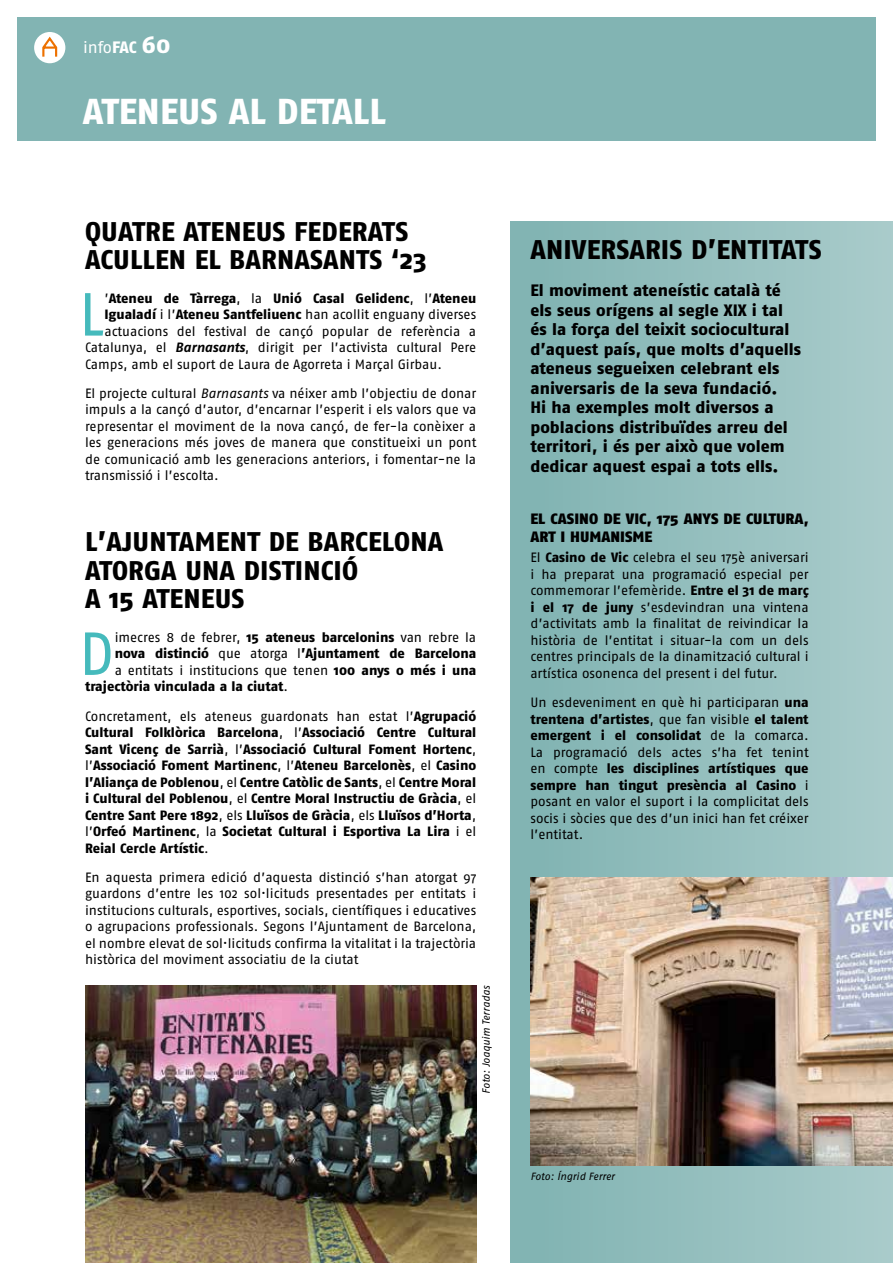
<style>
.page{position:relative;width:893px;height:1263px;background:#fff}
.page>*{position:absolute;margin:0;border:0;box-sizing:border-box;transform-origin:0 0}
.t1{font:60.6px "Fago No";color:#45babc}
.t2{font:800 36px "Fago No";color:#fff}
.t3{font:800 27px/28.5px "Fago No";letter-spacing:.005em;color:#000}
.t4{font:800 16.5px/19.5px "Fago No";letter-spacing:.005em;color:#000}
.t5{font:16.5px "Fago No";color:#fff}
.t6{font:900 15px/18px "Fago No";color:#000}
.t7{font:13.5px/16.5px "Fago No";color:#000;text-align:justify}
.t8{font:800 13.5px/16.5px "Fago No";color:#000;text-align:justify}
.t9{font:italic 10.5px "Fago No";letter-spacing:-.005em;color:#000}
.s1{font-weight:800}
.s2{font-weight:800;font-size:24px}
.s3{font-weight:400}
.s4{font-weight:700}
.s5{font-style:italic}
</style>
<div class="page">
<div style="left:510px;top:221px;width:383px;height:1042px;background:linear-gradient(to right,#7fb2b0,#a9cbcb)"></div>
<div style="left:17px;top:17px;width:859px;height:123px;background:#82b4b3"></div>
<div style="left:34px;top:32px;width:31px;height:31px;background:#fff;border-radius:50%"></div>
<svg style="left:42px;top:36px;width:16px;height:21px"></svg>
<img style="left:85px;top:986px;width:391px;height:277px">
<img style="left:531px;top:878px;width:362px;height:287px">
<p class="t5" style="left:83px;top:38px;width:89px">info<span class="s1">FAC</span> <span class="s2">60</span></p>
<h2 class="t2" style="left:83px;top:90px;width:304px">ATENEUS AL DETALL</h2>
<h3 class="t3" style="left:85px;top:216px;width:343px">QUATRE ATENEUS FEDERATS<br>ACULLEN EL BARNASANTS ‘23</h3>
<h1 class="t1" style="left:79px;top:280px;width:27px">L</h1>
<p class="t8" style="left:104px;top:289px;width:373px"><span class="s3">’</span>Ateneu de Tàrrega<span class="s3">, la</span> Unió Casal Gelidenc<span class="s3">, l’</span>Ateneu</p>
<p class="t7" style="left:104px;top:306px;width:373px"><span class="s1">Igualadí</span> i l’<span class="s1">Ateneu Santfeliuenc</span> han acollit enguany diverses</p>
<p class="t7" style="left:104px;top:322px;width:373px">actuacions del festival de cançó popular de referència a</p>
<p class="t7" style="left:85px;top:339px;width:393px">Catalunya, el <span class="s4">Barnasants</span>, dirigit per l’activista cultural Pere</p>
<p class="t7" style="left:85px;top:355px;width:358px">Camps, amb el suport de Laura de Agorreta i Marçal Girbau.</p>
<p class="t7" style="left:85px;top:385px;width:393px">El projecte cultural <span class="s5">Barnasants</span> va néixer amb l’objectiu de donar impuls a la cançó d’autor, d’encarnar l’esperit i els valors que va representar el moviment de la nova cançó, de fer-la conèixer a les generacions més joves de manera que constitueixi un pont de comunicació amb les generacions anteriors, i fomentar-ne la transmissió i l’escolta.</p>
<h3 class="t3" style="left:85px;top:527px;width:360px">L’AJUNTAMENT DE BARCELONA<br>ATORGA UNA DISTINCIÓ<br>A 15 ATENEUS</h3>
<h1 class="t1" style="left:79px;top:619px;width:37px">D</h1>
<p class="t7" style="left:115px;top:629px;width:363px">imecres 8 de febrer, <span class="s1">15 ateneus barcelonins</span> van rebre la</p>
<p class="t8" style="left:115px;top:645px;width:363px">nova distinció <span class="s3">que atorga l</span>’Ajuntament de Barcelona</p>
<p class="t7" style="left:115px;top:662px;width:363px">a entitats i institucions que tenen <span class="s1">100 anys o més i una</span></p>
<p class="t8" style="left:85px;top:678px;width:204px">trajectòria vinculada a la ciutat<span class="s3">.</span></p>
<p class="t8" style="left:85px;top:707px;width:393px"><span class="s3">Concretament, els ateneus guardonats han estat l’</span>Agrupació Cultural Folklòrica Barcelona<span class="s3">, l’</span>Associació Centre Cultural Sant Vicenç de Sarrià<span class="s3">, l’</span>Associació Cultural Foment Hortenc<span class="s3">, l’</span>Associació Foment Martinenc<span class="s3">, l’</span>Ateneu Barcelonès<span class="s3">, el</span> Casino l’Aliança de Poblenou<span class="s3">, el</span> Centre Catòlic de Sants<span class="s3">, el</span> Centre Moral i Cultural del Poblenou<span class="s3">, el</span> Centre Moral Instructiu de Gràcia<span class="s3">, el </span>Centre Sant Pere 1892<span class="s3">, els</span> Lluïsos de Gràcia<span class="s3">, els</span> Lluïsos d’Horta<span class="s3">, l’</span>Orfeó Martinenc<span class="s3">, la</span> Societat Cultural i Esportiva La Lira <span class="s3">i el </span>Reial Cercle Artístic<span class="s3">.</span></p>
<p class="t7" style="left:85px;top:869px;width:393px">En aquesta primera edició d’aquesta distinció s’han atorgat 97 guardons d’entre les 102 sol·licituds presentades per entitats i institucions culturals, esportives, socials, científiques i educatives o agrupacions professionals. Segons l’Ajuntament de Barcelona, el nombre elevat de sol·licituds confirma la vitalitat i la trajectòria històrica del moviment associatiu de la ciutat</p>
<p class="t9" style="left:480px;top:1094px;width:110px;rotate:-90deg">Foto: Joaquim Terradas</p>
<h3 class="t3" style="left:530px;top:235px;width:293px">ANIVERSARIS D’ENTITATS</h3>
<p class="t4" style="left:530px;top:280px;width:272px">El moviment ateneístic català té els seus orígens al segle XIX i tal és la força del teixit sociocultural d’aquest país, que molts d’aquells ateneus segueixen celebrant els aniversaris de la seva fundació.<br>Hi ha exemples molt diversos a poblacions distribuïdes arreu del territori, i és per això que volem dedicar aquest espai a tots ells.</p>
<p class="t6" style="left:530px;top:509px;width:280px">EL CASINO DE VIC, 175 ANYS DE CULTURA,<br>ART I HUMANISME</p>
<p class="t7" style="left:530px;top:549px;width:280px">El <span class="s1">Casino de Vic</span> celebra el seu 175è aniversari i ha preparat una programació especial per commemorar l’efemèride. <span class="s1">Entre el 31 de març i el 17 de juny</span> s’esdevindran una vintena d’activitats amb la finalitat de reivindicar la història de l’entitat i situar-la com un dels centres principals de la dinamització cultural i artística osonenca del present i del futur.</p>
<p class="t7" style="left:530px;top:694px;width:280px">Un esdeveniment en què hi participaran <span class="s1">una trentena d’artistes</span>, que fan visible <span class="s1">el talent emergent i el consolidat</span> de la comarca.<br>La programació dels actes s’ha fet tenint en compte <span class="s1">les disciplines artístiques que sempre han tingut presència al Casino</span> i posant en valor el suport i la complicitat dels socis i sòcies que des d’un inici han fet créixer l’entitat.</p>
<p class="t9" style="left:530px;top:1170px;width:86px">Foto: Íngrid Ferrer</p>
</div>
